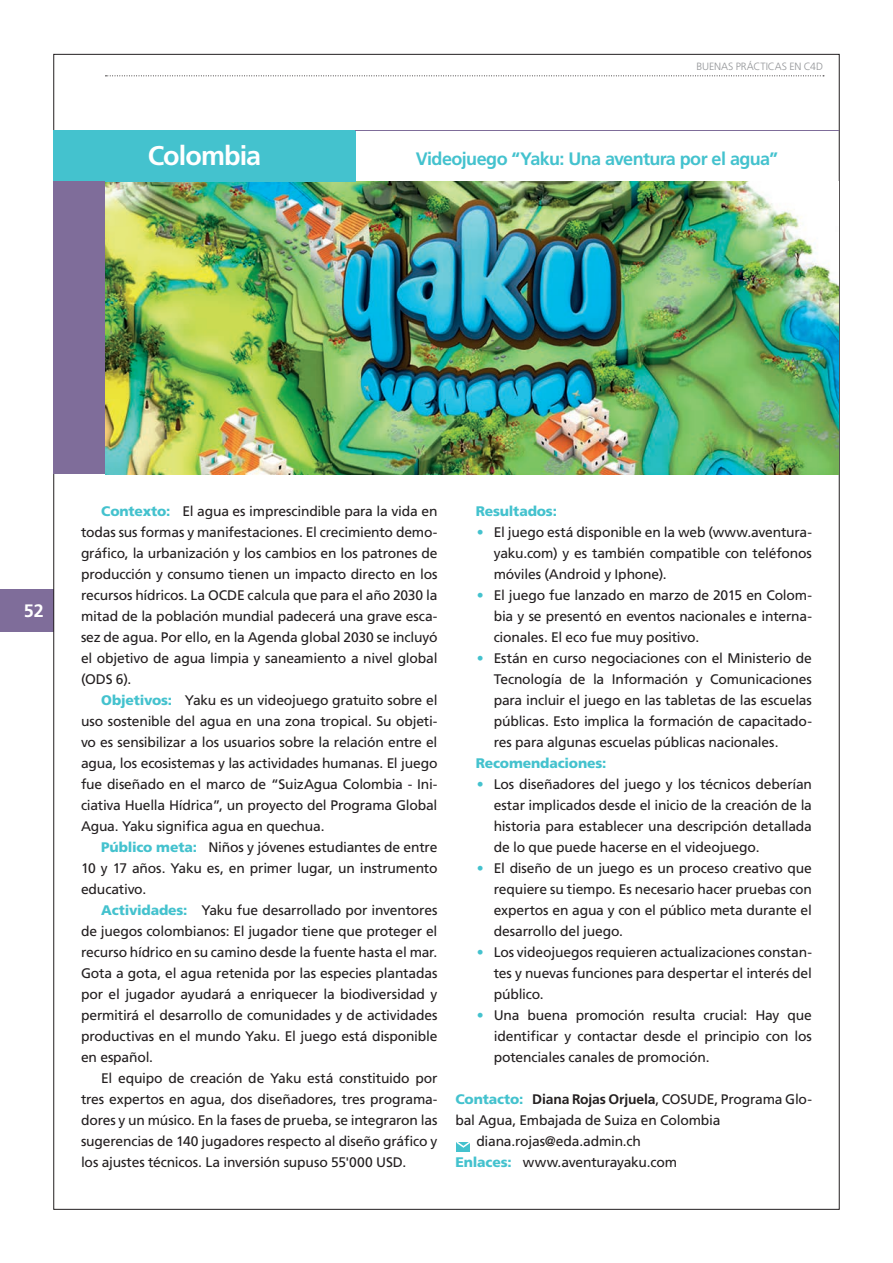
<style>
.page{position:relative;width:893px;height:1263px;background:#fff}
.page>*{position:absolute;margin:0;border:0;box-sizing:border-box;transform-origin:0 0}
.encabezado_rojo{font:700 27px "Frutiger LT Std";letter-spacing:-.035em;color:#fff}
.t1{font:700 18px "Frutiger LT Std";letter-spacing:-.035em;color:#44c2ce}
.t2{font:700 18px "Frutiger LT Std";color:#fff}
.Parrafo_guia{font:13.8px/21px "Frutiger LT Std";letter-spacing:-.015em;color:#231f20;text-align:justify}
.Parrafo_guia-2{font:900 13.8px "Frutiger LT Std";letter-spacing:-.01em;color:#44c2ce}
.Mail{font:13.8px "Frutiger LT Std";letter-spacing:-.015em;color:#231f20}
.t3{font:300 10.5px "Frutiger LT Std";letter-spacing:-.005em;color:#939598}
.s1{font-weight:900;color:#44c2ce}
.s2{color:#44c2ce}
.s3{font-weight:700}
</style>
<div class="page">
<div style="left:0;top:589px;width:54px;height:42px;background:#7f6d9a"></div>
<svg style="left:105px;top:75px;width:719px;height:1px"></svg>
<img style="left:105px;top:182px;width:734px;height:292px">
<div style="left:53px;top:130px;width:303px;height:51px;background:#44c2ce"></div>
<div style="left:54px;top:182px;width:51px;height:292px;background:#7f6d9a"></div>
<hr style="left:356px;top:130px;width:483px;height:1px;background:#7f6d9a">
<div style="left:457px;top:1142px;width:13px;height:10px;background:#44c2ce"></div>
<svg style="left:456px;top:1142px;width:14px;height:7px"></svg>
<p class="t3" style="left:696px;top:61px;width:128px">BUENAS PRÁCTICAS EN C4D</p>
<p class="encabezado_rojo" style="left:148px;top:140px;width:115px">Colombia</p>
<p class="t1" style="left:416px;top:149px;width:364px">Videojuego “Yaku: Una aventura por el agua”</p>
<h2 class="t2" style="left:24px;top:600px;width:22px">52</h2>
<p class="Parrafo_guia" style="left:81px;top:501px;width:358px;text-indent:20px"><span class="s1">Contexto:</span> El agua es imprescindible para la vida en todas sus formas y manifestaciones. El crecimiento demo&shy;gráfico, la urbanización y los cambios en los patrones de producción y consumo tienen un impacto directo en los recursos hídricos. La OCDE calcula que para el año 2030 la mitad de la población mundial padecerá una grave esca&shy;sez de agua. Por ello, en la Agenda global 2030 se incluyó el objetivo de agua limpia y saneamiento a nivel global (ODS 6).</p>
<p class="Parrafo_guia" style="left:81px;top:690px;width:358px;text-indent:20px"><span class="s1">Objetivos:</span> Yaku es un videojuego gratuito sobre el uso sostenible del agua en una zona tropical. Su objeti&shy;vo es sensibilizar a los usuarios sobre la relación entre el agua, los ecosistemas y las actividades humanas. El juego fue diseñado en el marco de “SuizAgua Colombia - Ini&shy;ciativa Huella Hídrica”, un proyecto del Programa Global Agua. Yaku significa agua en quechua.</p>
<p class="Parrafo_guia" style="left:81px;top:837px;width:358px;text-indent:20px"><span class="s1">Público meta:</span> Niños y jóvenes estudiantes de entre 10 y 17 años. Yaku es, en primer lugar, un instrumento educativo.</p>
<p class="Parrafo_guia" style="left:81px;top:900px;width:358px;text-indent:20px"><span class="s1">Actividades:</span> Yaku fue desarrollado por inventores de juegos colombianos: El jugador tiene que proteger el recurso hídrico en su camino desde la fuente hasta el mar.<br>Gota a gota, el agua retenida por las especies plantadas por el jugador ayudará a enriquecer la biodiversidad y permitirá el desarrollo de comunidades y de actividades productivas en el mundo Yaku. El juego está disponible en español.</p>
<p class="Parrafo_guia" style="left:81px;top:1068px;width:358px;text-indent:20px">El equipo de creación de Yaku está constituido por tres expertos en agua, dos diseñadores, tres programa&shy;dores y un músico. En la fases de prueba, se integraron las sugerencias de 140 jugadores respecto al diseño gráfico y los ajustes técnicos. La inversión supuso 55'000 USD.</p>
<p class="Parrafo_guia-2" style="left:476px;top:503px;width:83px">Resultados:</p>
<p class="Parrafo_guia" style="left:494px;top:522px;width:320px;text-indent:-17px"><span class="s2">•</span> El juego está disponible en la web (www.aventura&shy;yaku.com) y es también compatible con teléfonos móviles (Android y Iphone).</p>
<p class="Parrafo_guia" style="left:494px;top:585px;width:320px;text-indent:-17px"><span class="s2">•</span> El juego fue lanzado en marzo de 2015 en Colom&shy;bia y se presentó en eventos nacionales e interna&shy;cionales. El eco fue muy positivo.</p>
<p class="Parrafo_guia" style="left:494px;top:648px;width:320px;text-indent:-17px"><span class="s2">•</span> Están en curso negociaciones con el Ministerio de Tecnología de la Información y Comunicaciones para incluir el juego en las tabletas de las escuelas públicas. Esto implica la formación de capacitado&shy;res para algunas escuelas públicas nacionales.</p>
<p class="Parrafo_guia-2" style="left:476px;top:755px;width:132px">Recomendaciones:</p>
<p class="Parrafo_guia" style="left:494px;top:774px;width:320px;text-indent:-17px"><span class="s2">•</span> Los diseñadores del juego y los técnicos deberían estar implicados desde el inicio de la creación de la historia para establecer una descripción detallada de lo que puede hacerse en el videojuego.</p>
<p class="Parrafo_guia" style="left:494px;top:858px;width:320px;text-indent:-17px"><span class="s2">•</span> El diseño de un juego es un proceso creativo que requiere su tiempo. Es necesario hacer pruebas con expertos en agua y con el público meta durante el desarrollo del juego.</p>
<p class="Parrafo_guia" style="left:494px;top:942px;width:320px;text-indent:-17px"><span class="s2">•</span> Los videojuegos requieren actualizaciones constan&shy;tes y nuevas funciones para despertar el interés del público.</p>
<p class="Parrafo_guia" style="left:494px;top:1005px;width:320px;text-indent:-17px"><span class="s2">•</span> Una buena promoción resulta crucial: Hay que identificar y contactar desde el principio con los potenciales canales de promoción.</p>
<p class="Parrafo_guia" style="left:455px;top:1089px;width:358px"><span class="s1">Contacto:</span> <span class="s3">Diana Rojas Orjuela</span>, COSUDE, Programa Glo&shy;bal Agua, Embajada de Suiza en Colombia</p>
<p class="Mail" style="left:476px;top:1133px;width:166px">diana.rojas@eda.admin.ch</p>
<p class="Parrafo_guia" style="left:455px;top:1152px;width:223px"><span class="s1">Enlaces:</span> www.aventurayaku.com</p>
</div>
